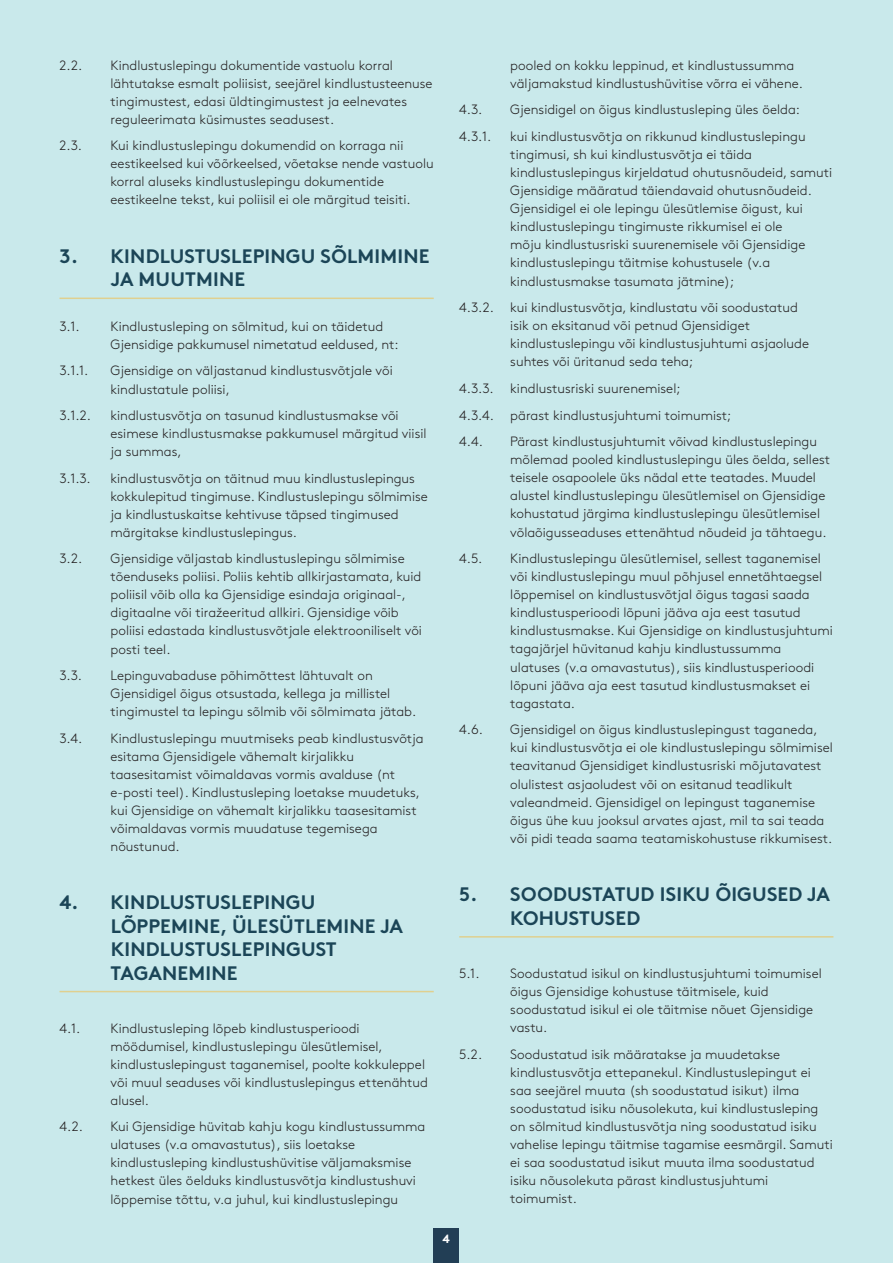
<style>
.page{position:relative;width:893px;height:1263px;background:#c9e9eb}
.page>*{position:absolute;margin:0;border:0;box-sizing:border-box;transform-origin:0 0}
.t1{font:700 19.5px/23.4px "Gjen Brown OT";letter-spacing:.01em;color:#1b4557}
.t2{font:300 13.5px/18.1px "Gjen Brown OT";color:#231f20}
.t3{font:700 12px "Gjen Brown OT";color:#fff}
</style>
<div class="page">
<div style="left:434px;top:1229px;width:25px;height:34px;background:#223e55"></div>
<hr style="left:60px;top:298px;width:374px;height:1px;background:#e0d08f">
<hr style="left:60px;top:991px;width:374px;height:1px;background:#e0d08f">
<hr style="left:459px;top:936px;width:374px;height:1px;background:#e0d08f">
<p class="t2" style="left:60px;top:55px;width:24px">2.2.</p>
<p class="t2" style="left:111px;top:55px;width:324px">Kindlustuslepingu dokumentide vastuolu korral lähtutakse esmalt poliisist, seejärel kindlustusteenuse tingimustest, edasi üldtingimustest ja eelnevates reguleerimata küsimustes seadusest.</p>
<p class="t2" style="left:60px;top:136px;width:24px">2.3.</p>
<p class="t2" style="left:111px;top:136px;width:325px">Kui kindlustuslepingu dokumendid on korraga nii eestikeelsed kui võõrkeelsed, võetakse nende vastuolu korral aluseks kindlustuslepingu dokumentide eestikeelne tekst, kui poliisil ei ole märgitud teisiti.</p>
<h1 class="t1" style="left:111px;top:242px;width:321px;text-indent:-51px">3. KINDLUSTUSLEPINGU SÕLMIMINE<br>JA MUUTMINE</h1>
<p class="t2" style="left:60px;top:316px;width:21px">3.1.</p>
<p class="t2" style="left:111px;top:316px;width:290px">Kindlustusleping on sõlmitud, kui on täidetud<br>Gjensidige pakkumusel nimetatud eeldused, nt:</p>
<p class="t2" style="left:60px;top:361px;width:30px">3.1.1.</p>
<p class="t2" style="left:111px;top:361px;width:284px">Gjensidige on väljastanud kindlustusvõtjale või kindlustatule poliisi,</p>
<p class="t2" style="left:60px;top:405px;width:33px">3.1.2.</p>
<p class="t2" style="left:111px;top:405px;width:317px">kindlustusvõtja on tasunud kindlustusmakse või esimese kindlustusmakse pakkumusel märgitud viisil ja summas,</p>
<p class="t2" style="left:60px;top:468px;width:33px">3.1.3.</p>
<p class="t2" style="left:111px;top:468px;width:319px">kindlustusvõtja on täitnud muu kindlustuslepingus kokkulepitud tingimuse. Kindlustuslepingu sõlmimise ja kindlustuskaitse kehtivuse täpsed tingimused märgitakse kindlustuslepingus.</p>
<p class="t2" style="left:60px;top:549px;width:24px">3.2.</p>
<p class="t2" style="left:111px;top:549px;width:313px">Gjensidige väljastab kindlustuslepingu sõlmimise tõenduseks poliisi. Poliis kehtib allkirjastamata, kuid poliisil võib olla ka Gjensidige esindaja originaal-, digitaalne või tiražeeritud allkiri. Gjensidige võib poliisi edastada kindlustusvõtjale elektrooniliselt või posti teel.</p>
<p class="t2" style="left:60px;top:665px;width:24px">3.3.</p>
<p class="t2" style="left:111px;top:665px;width:307px">Lepinguvabaduse põhimõttest lähtuvalt on<br>Gjensidigel õigus otsustada, kellega ja millistel tingimustel ta lepingu sõlmib või sõlmimata jätab.</p>
<p class="t2" style="left:60px;top:728px;width:24px">3.4.</p>
<p class="t2" style="left:111px;top:728px;width:315px">Kindlustuslepingu muutmiseks peab kindlustusvõtja esitama Gjensidigele vähemalt kirjalikku taasesitamist võimaldavas vormis avalduse (nt e-posti teel). Kindlustusleping loetakse muudetuks, kui Gjensidige on vähemalt kirjalikku taasesitamist võimaldavas vormis muudatuse tegemisega nõustunud.</p>
<h1 class="t1" style="left:111px;top:889px;width:294px;text-indent:-51px">4. KINDLUSTUSLEPINGU<br>LÕPPEMINE, ÜLESÜTLEMINE JA<br>KINDLUSTUSLEPINGUST<br>TAGANEMINE</h1>
<p class="t2" style="left:60px;top:1018px;width:22px">4.1.</p>
<p class="t2" style="left:111px;top:1018px;width:319px">Kindlustusleping lõpeb kindlustusperioodi möödumisel, kindlustuslepingu ülesütlemisel, kindlustuslepingust taganemisel, poolte kokkuleppel või muul seaduses või kindlustuslepingus ettenähtud alusel.</p>
<p class="t2" style="left:60px;top:1117px;width:25px">4.2.</p>
<p class="t2" style="left:111px;top:1117px;width:316px">Kui Gjensidige hüvitab kahju kogu kindlustussumma ulatuses (v.a omavastutus), siis loetakse kindlustusleping kindlustushüvitise väljamaksmise hetkest üles öelduks kindlustusvõtja kindlustushuvi lõppemise tõttu, v.a juhul, kui kindlustuslepingu</p>
<p class="t2" style="left:510px;top:55px;width:294px">pooled on kokku leppinud, et kindlustussumma väljamakstud kindlustushüvitise võrra ei vähene.</p>
<p class="t2" style="left:459px;top:100px;width:25px">4.3.</p>
<p class="t2" style="left:510px;top:100px;width:291px">Gjensidigel on õigus kindlustusleping üles öelda:</p>
<p class="t2" style="left:459px;top:126px;width:33px">4.3.1.</p>
<p class="t2" style="left:510px;top:126px;width:324px">kui kindlustusvõtja on rikkunud kindlustuslepingu tingimusi, sh kui kindlustusvõtja ei täida kindlustuslepingus kirjeldatud ohutusnõudeid, samuti Gjensidige määratud täiendavaid ohutusnõudeid.<br>Gjensidigel ei ole lepingu ülesütlemise õigust, kui kindlustuslepingu tingimuste rikkumisel ei ole<br>mõju kindlustusriski suurenemisele või Gjensidige kindlustuslepingu täitmise kohustusele (v.a kindlustusmakse tasumata jätmine);</p>
<p class="t2" style="left:510px;top:297px;width:300px;text-indent:-51px">4.3.2. kui kindlustusvõtja, kindlustatu või soodustatud isik on eksitanud või petnud Gjensidiget kindlustuslepingu või kindlustusjuhtumi asjaolude suhtes või üritanud seda teha;</p>
<p class="t2" style="left:459px;top:374px;width:274px;line-height:26.5px">4.3.3. kindlustusriski suurenemisel;<br>4.3.4. pärast kindlustusjuhtumi toimumist;<br>4.4.</p>
<p class="t2" style="left:510px;top:431px;width:321px">Pärast kindlustusjuhtumit võivad kindlustuslepingu mõlemad pooled kindlustuslepingu üles öelda, sellest teisele osapoolele üks nädal ette teatades. Muudel alustel kindlustuslepingu ülesütlemisel on Gjensidige kohustatud järgima kindlustuslepingu ülesütlemisel võlaõigusseaduses ettenähtud nõudeid ja tähtaegu.</p>
<p class="t2" style="left:459px;top:548px;width:25px">4.5.</p>
<p class="t2" style="left:510px;top:548px;width:324px">Kindlustuslepingu ülesütlemisel, sellest taganemisel või kindlustuslepingu muul põhjusel ennetähtaegsel lõppemisel on kindlustusvõtjal õigus tagasi saada kindlustusperioodi lõpuni jääva aja eest tasutud kindlustusmakse. Kui Gjensidige on kindlustusjuhtumi tagajärjel hüvitanud kahju kindlustussumma ulatuses (v.a omavastutus), siis kindlustusperioodi lõpuni jääva aja eest tasutud kindlustusmakset ei tagastata.</p>
<p class="t2" style="left:459px;top:720px;width:25px">4.6.</p>
<p class="t2" style="left:510px;top:720px;width:324px">Gjensidigel on õigus kindlustuslepingust taganeda, kui kindlustusvõtja ei ole kindlustuslepingu sõlmimisel teavitanud Gjensidiget kindlustusriski mõjutavatest olulistest asjaoludest või on esitanud teadlikult valeandmeid. Gjensidigel on lepingust taganemise õigus ühe kuu jooksul arvates ajast, mil ta sai teada või pidi teada saama teatamiskohustuse rikkumisest.</p>
<h1 class="t1" style="left:510px;top:881px;width:321px;text-indent:-51px">5. SOODUSTATUD ISIKU ÕIGUSED JA<br>KOHUSTUSED</h1>
<p class="t2" style="left:459px;top:963px;width:22px">5.1.</p>
<p class="t2" style="left:510px;top:963px;width:313px">Soodustatud isikul on kindlustusjuhtumi toimumisel õigus Gjensidige kohustuse täitmisele, kuid soodustatud isikul ei ole täitmise nõuet Gjensidige vastu.</p>
<p class="t2" style="left:459px;top:1044px;width:24px">5.2.</p>
<p class="t2" style="left:510px;top:1044px;width:324px">Soodustatud isik määratakse ja muudetakse kindlustusvõtja ettepanekul. Kindlustuslepingut ei saa seejärel muuta (sh soodustatud isikut) ilma soodustatud isiku nõusolekuta, kui kindlustusleping on sõlmitud kindlustusvõtja ning soodustatud isiku vahelise lepingu täitmise tagamise eesmärgil. Samuti ei saa soodustatud isikut muuta ilma soodustatud isiku nõusolekuta pärast kindlustusjuhtumi toimumist.</p>
<p class="t3" style="left:443px;top:1229px;width:9px">4</p>
</div>
